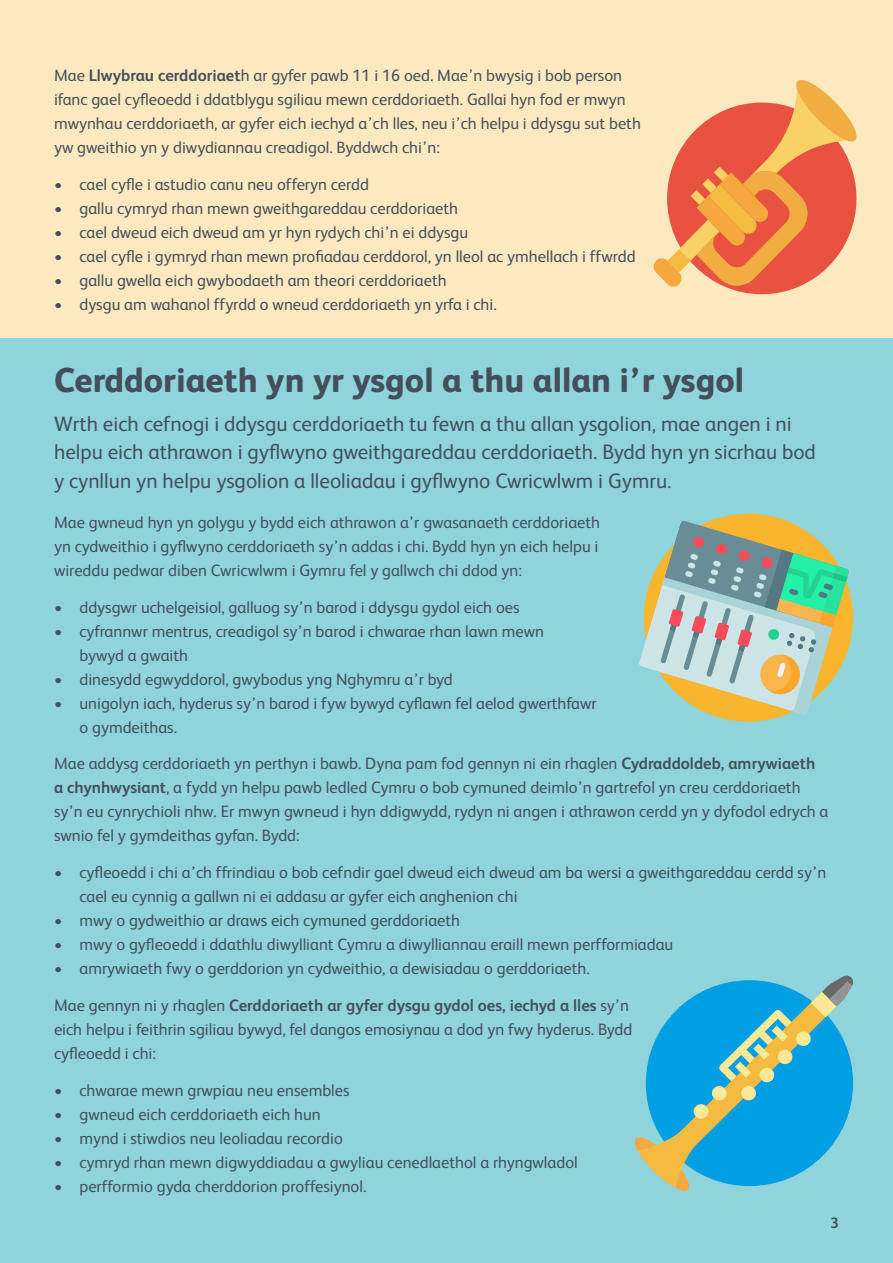
<style>
.page{position:relative;width:893px;height:1263px;background:#fde9c0}
.page>*{position:absolute;margin:0;border:0;box-sizing:border-box;transform-origin:0 0}
.b1{font:800 34.5px "FS Albert";color:#454f5c}
.b1-2{font:21px/28.5px "FS Albert";color:#454f5c}
.b1-3{font:16.5px/24px "FS Albert";color:#454f5c}
.t1{font:700 15px "FS Albert";color:#454f5c}
.s1{font-weight:700}
</style>
<div class="page">
<div style="left:0;top:338px;width:893px;height:925px;background:#8fd4db"></div>
<svg style="left:653px;top:80px;width:204px;height:208px"></svg>
<svg style="left:639px;top:520px;width:210px;height:195px"></svg>
<svg style="left:634px;top:975px;width:220px;height:216px"></svg>
<p class="b1-3" style="left:54px;top:62px;width:588px">Mae <span class="s1">Llwybrau cerddoriaet</span>h ar gyfer pawb 11 i 16 oed. Mae’n bwysig i bob person ifanc gael cyfleoedd i ddatblygu sgiliau mewn cerddoriaeth. Gallai hyn fod er mwyn mwynhau cerddoriaeth, ar gyfer eich iechyd a’ch lles, neu i’ch helpu i ddysgu sut beth yw gweithio yn y diwydiannau creadigol. Byddwch chi’n:</p>
<p class="b1-3" style="left:54px;top:171px;width:317px">• cael cyfle i astudio canu neu offeryn cerdd</p>
<p class="b1-3" style="left:54px;top:195px;width:406px">• gallu cymryd rhan mewn gweithgareddau cerddoriaeth</p>
<p class="b1-3" style="left:54px;top:219px;width:416px">• cael dweud eich dweud am yr hyn rydych chi’n ei ddysgu</p>
<p class="b1-3" style="left:54px;top:243px;width:583px">• cael cyfle i gymryd rhan mewn profiadau cerddorol, yn lleol ac ymhellach i ffwrdd</p>
<p class="b1-3" style="left:54px;top:267px;width:394px">• gallu gwella eich gwybodaeth am theori cerddoriaeth</p>
<p class="b1-3" style="left:54px;top:291px;width:444px">• dysgu am wahanol ffyrdd o wneud cerddoriaeth yn yrfa i chi.</p>
<p class="b1" style="left:54px;top:356px;width:692px">Cerddoriaeth yn yr ysgol a thu allan i’r ysgol</p>
<p class="b1-2" style="left:54px;top:408px;width:763px">Wrth eich cefnogi i ddysgu cerddoriaeth tu fewn a thu allan ysgolion, mae angen i ni helpu eich athrawon i gyflwyno gweithgareddau cerddoriaeth. Bydd hyn yn sicrhau bod y cynllun yn helpu ysgolion a lleoliadau i gyflwyno Cwricwlwm i Gymru.</p>
<p class="b1-3" style="left:54px;top:509px;width:548px;text-align:justify">Mae gwneud hyn yn golygu y bydd eich athrawon a’r gwasanaeth cerddoriaeth yn cydweithio i gyflwyno cerddoriaeth sy’n addas i chi. Bydd hyn yn eich helpu i wireddu pedwar diben Cwricwlwm i Gymru fel y gallwch chi ddod yn:</p>
<p class="b1-3" style="left:54px;top:594px;width:467px">• ddysgwr uchelgeisiol, galluog sy’n barod i ddysgu gydol eich oes</p>
<p class="b1-3" style="left:80px;top:618px;width:466px;text-indent:-26px">• cyfrannwr mentrus, creadigol sy’n barod i chwarae rhan lawn mewn bywyd a gwaith</p>
<p class="b1-3" style="left:54px;top:666px;width:400px">• dinesydd egwyddorol, gwybodus yng Nghymru a’r byd</p>
<p class="b1-3" style="left:80px;top:690px;width:519px;text-indent:-26px">• unigolyn iach, hyderus sy’n barod i fyw bywyd cyflawn fel aelod gwerthfawr o gymdeithas.</p>
<p class="b1-3" style="left:54px;top:751px;width:776px">Mae addysg cerddoriaeth yn perthyn i bawb. Dyna pam fod gennyn ni ein rhaglen <span class="s1">Cydraddoldeb, amrywiaeth a chynhwysiant</span>, a fydd yn helpu pawb ledled Cymru o bob cymuned deimlo’n gartrefol yn creu cerddoriaeth sy’n eu cynrychioli nhw. Er mwyn gwneud i hyn ddigwydd, rydyn ni angen i athrawon cerdd yn y dyfodol edrych a swnio fel y gymdeithas gyfan. Bydd:</p>
<p class="b1-3" style="left:80px;top:860px;width:748px;text-indent:-26px">• cyfleoedd i chi a’ch ffrindiau o bob cefndir gael dweud eich dweud am ba wersi a gweithgareddau cerdd sy’n cael eu cynnig a gallwn ni ei addasu ar gyfer eich anghenion chi</p>
<p class="b1-3" style="left:54px;top:908px;width:408px">• mwy o gydweithio ar draws eich cymuned gerddoriaeth</p>
<p class="b1-3" style="left:54px;top:932px;width:621px">• mwy o gyfleoedd i ddathlu diwylliant Cymru a diwylliannau eraill mewn perfformiadau</p>
<p class="b1-3" style="left:54px;top:956px;width:537px">• amrywiaeth fwy o gerddorion yn cydweithio, a dewisiadau o gerddoriaeth.</p>
<p class="b1-3" style="left:54px;top:992px;width:580px">Mae gennyn ni y rhaglen <span class="s1">Cerddoriaeth ar gyfer dysgu gydol oes, iechyd a lles</span> sy’n eich helpu i feithrin sgiliau bywyd, fel dangos emosiynau a dod yn fwy hyderus. Bydd cyfleoedd i chi:</p>
<p class="b1-3" style="left:54px;top:1077px;width:297px">• chwarae mewn grwpiau neu ensembles</p>
<p class="b1-3" style="left:54px;top:1101px;width:268px">• gwneud eich cerddoriaeth eich hun</p>
<p class="b1-3" style="left:54px;top:1125px;width:290px">• mynd i stiwdios neu leoliadau recordio</p>
<p class="b1-3" style="left:54px;top:1149px;width:525px">• cymryd rhan mewn digwyddiadau a gwyliau cenedlaethol a rhyngwladol</p>
<p class="b1-3" style="left:54px;top:1173px;width:314px">• perfformio gyda cherddorion proffesiynol.</p>
<p class="t1" style="left:830px;top:1212px;width:10px">3</p>
</div>
